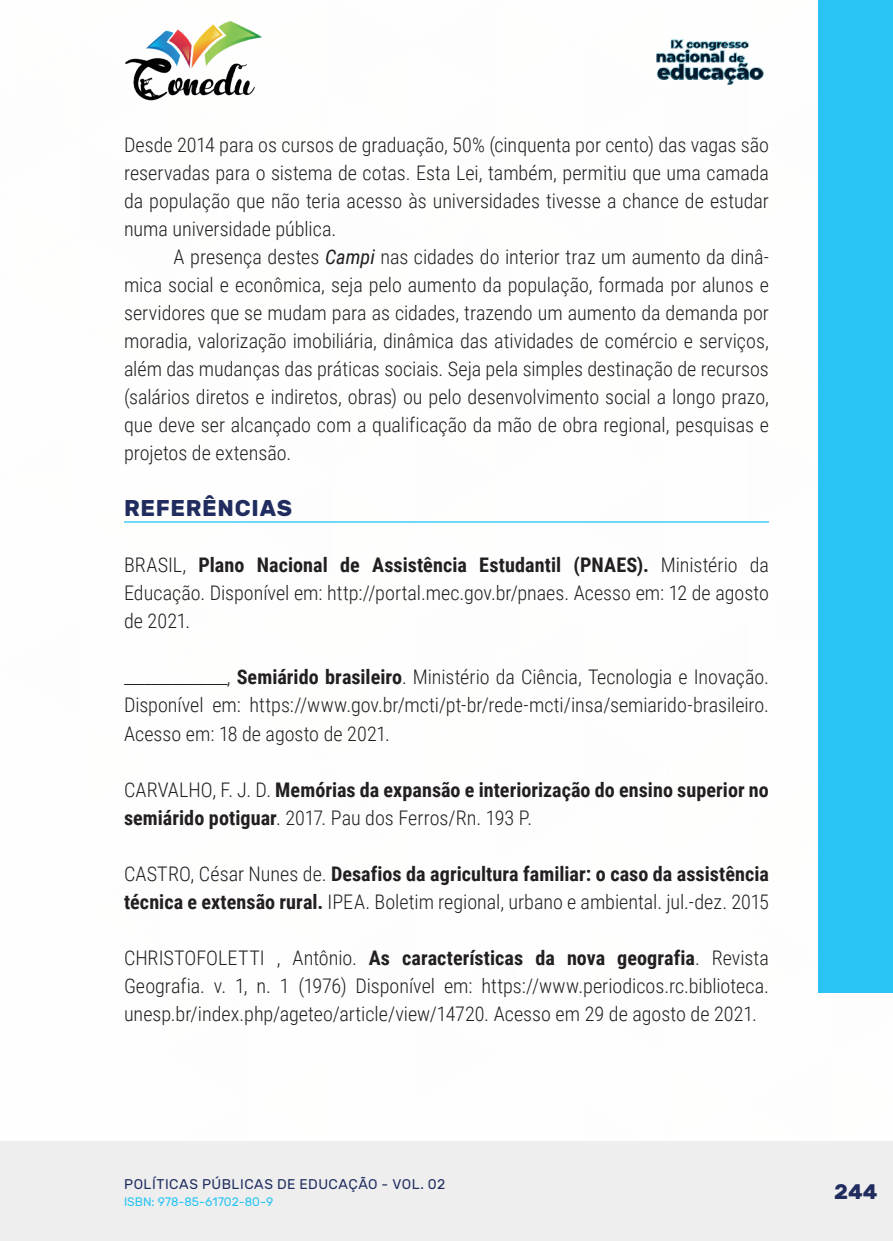
<style>
.page{position:relative;width:893px;height:1241px;background:#fff}
.page>*{position:absolute;margin:0;border:0;box-sizing:border-box;transform-origin:0 0}
._10_SUBTITULO{font:700 22.75px "Rubik";letter-spacing:.03em;color:#202d5e}
.t1{font:700 21px "Rubik";color:#202d5e}
._9_CORPO{font:300 20.12px/28px "Roboto Condensed";color:#231f20;text-align:justify}
._17_REFERENCIAS{font:300 20.12px/28px "Roboto Condensed";color:#231f20;text-align:justify}
._17_REFERENCIAS-2{font:700 20.12px/28px "Roboto Condensed";color:#231f20}
.t2{font:14px "Rubik";letter-spacing:.035em;color:#202d5e}
.t3{font:12.25px "Rubik";color:#29c4f3}
.s1{font-weight:400;font-style:italic}
.s2{font-weight:700}
.s3{font-weight:300}
</style>
<div class="page">
<div style="left:0;top:1141px;width:893px;height:99px;background:#eeeeef"></div>
<div style="left:819px;top:0;width:74px;height:992px;background:#29c4f3"></div>
<img style="left:125px;top:20px;width:137px;height:81px">
<img style="left:656px;top:39px;width:108px;height:46px">
<hr style="left:124px;top:521px;width:645px;height:1px;background:#29c4f3">
<p class="_9_CORPO" style="left:124px;top:130px;width:646px">Desde 2014 para os cursos de graduação, 50% (cinquenta por cento) das vagas são reservadas para o sistema de cotas. Esta Lei, também, permitiu que uma camada da população que não teria acesso às universidades tivesse a chance de estudar numa universidade pública.</p>
<p class="_9_CORPO" style="left:124px;top:242px;width:646px;text-indent:50px">A presença destes <span class="s1">Campi</span> nas cidades do interior traz um aumento da dinâ&shy;mica social e econômica, seja pelo aumento da população, formada por alunos e servidores que se mudam para as cidades, trazendo um aumento da demanda por moradia, valorização imobiliária, dinâmica das atividades de comércio e serviços, além das mudanças das práticas sociais. Seja pela simples destinação de recursos (salários diretos e indiretos, obras) ou pelo desenvolvimento social a longo prazo, que deve ser alcançado com a qualificação da mão de obra regional, pesquisas e projetos de extensão.</p>
<p class="_10_SUBTITULO" style="left:124px;top:495px;width:170px">REFERÊNCIAS</p>
<p class="_17_REFERENCIAS" style="left:124px;top:550px;width:646px">BRASIL, <span class="s2">Plano Nacional de Assistência Estudantil (PNAES).</span> Ministério da Educação. Disponível em: http://portal.mec.gov.br/pnaes. Acesso em: 12 de agosto de 2021.</p>
<p class="_17_REFERENCIAS" style="left:124px;top:662px;width:646px">_______________, <span class="s2">Semiárido brasileiro</span>. Ministério da Ciência, Tecnologia e Inovação.<br>Disponível em: https://www.gov.br/mcti/pt-br/rede-mcti/insa/semiarido-brasileiro.<br>Acesso em: 18 de agosto de 2021.</p>
<p class="_17_REFERENCIAS-2" style="left:124px;top:774px;width:646px"><span class="s3">CARVALHO, F. J. D.</span> Memórias da expansão e interiorização do ensino superior no semiárido potiguar<span class="s3">. 2017. Pau dos Ferros/Rn. 193 P.</span></p>
<p class="_17_REFERENCIAS" style="left:124px;top:858px;width:646px">CASTRO, César Nunes de. <span class="s2">Desafios da agricultura familiar: o caso da assistência técnica e extensão rural.</span> IPEA. Boletim regional, urbano e ambiental. jul.-dez. 2015</p>
<p class="_17_REFERENCIAS" style="left:124px;top:942px;width:646px">CHRISTOFOLETTI , Antônio. <span class="s2">As características da nova geografia</span>. Revista Geografia. v. 1, n. 1 (1976) Disponível em: https://www.periodicos.rc.biblioteca. unesp.br/index.php/ageteo/article/view/14720. Acesso em 29 de agosto de 2021.</p>
<p class="t2" style="left:124px;top:1175px;width:323px">POLÍTICAS PÚBLICAS DE EDUCAÇÃO - VOL. 02</p>
<p class="t3" style="left:124px;top:1194px;width:151px">ISBN: 978-85-61702-80-9</p>
<p class="t1" style="left:834px;top:1179px;width:45px">244</p>
</div>
